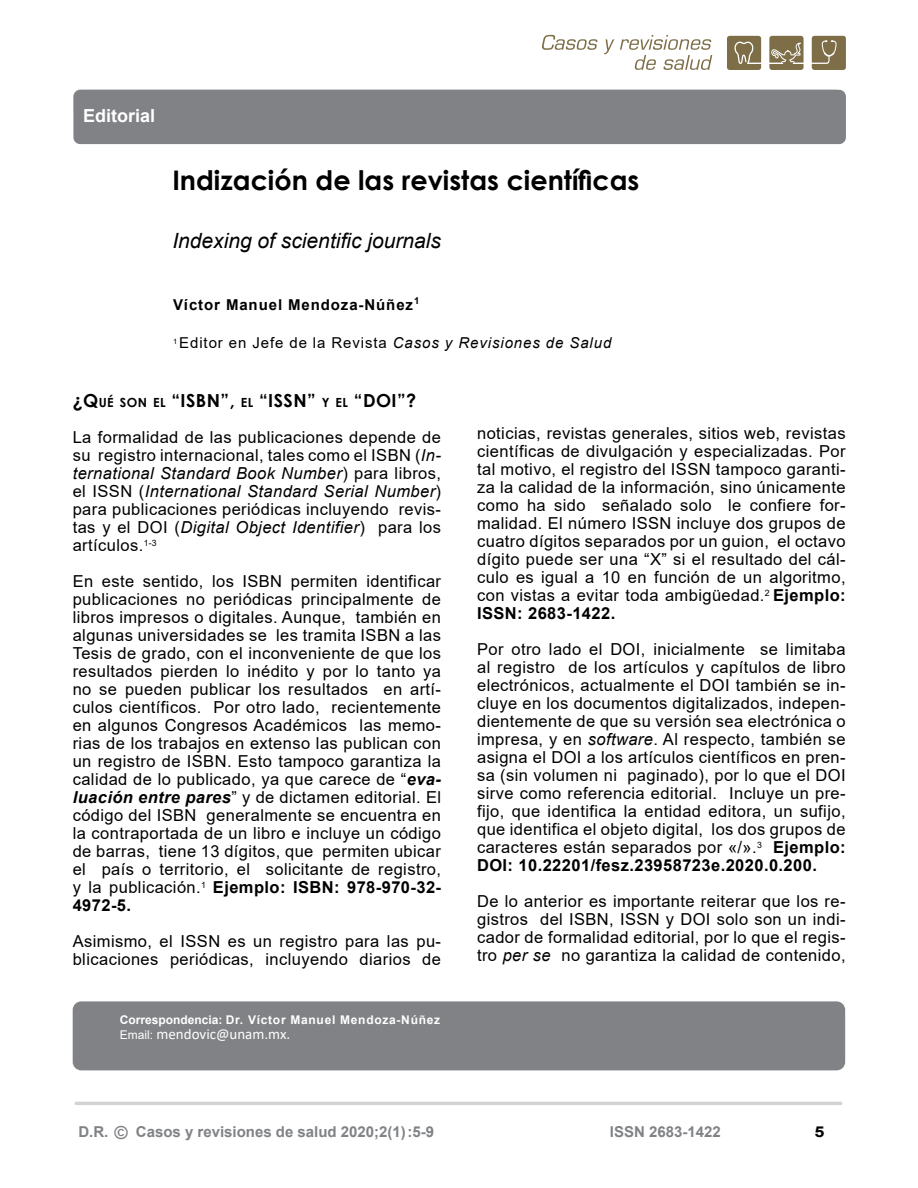
<style>
.page{position:relative;width:918px;height:1188px;background:#fff}
.page>*{position:absolute;margin:0;border:0;box-sizing:border-box;transform-origin:0 0}
.t1{font:700 27px "Century Gothic";color:#000}
.t2{font:italic 21px "Arial";color:#000}
.t3{font:700 18px "Century Gothic";letter-spacing:.025em;color:#000}
.t4{font:700 18px "Arial";color:#fff}
.t5{font:700 18px "Arial";color:#808285}
.t6{font:16.5px/18px "Arial";letter-spacing:.025em;color:#000;text-align:justify}
.t7{font:700 15px "Arial";color:#808285}
.t8{font:15px "Arial";letter-spacing:.06em;color:#000}
.t9{font:700 15px "Arial";letter-spacing:.06em;color:#000}
.t10{font:15px "Calibri";color:#fff}
.t11{font:700 15px "Arial";letter-spacing:.06em;color:#000;scale:1.2 1}
.t12{font:700 12px "Arial";letter-spacing:.06em;color:#fff}
.s1{font-style:italic}
.s2{font-size:12.6px}
.s3{font-weight:700;font-style:italic}
.s4{font-weight:700}
.s5{font-family:"Arial";font-size:12px}
</style>
<div class="page">
<div style="left:73px;top:89px;width:769px;height:30px;background:#cccdcf;border-radius:9px"></div>
<div style="left:73px;top:90px;width:773px;height:54px;background:#808285;border-radius:7px"></div>
<svg style="left:542px;top:35px;width:56px;height:15px"></svg>
<svg style="left:604px;top:39px;width:10px;height:15px"></svg>
<svg style="left:620px;top:35px;width:92px;height:35px"></svg>
<svg style="left:812px;top:36px;width:34px;height:34px"></svg>
<svg style="left:769px;top:36px;width:35px;height:34px"></svg>
<svg style="left:727px;top:36px;width:34px;height:34px"></svg>
<div style="left:73px;top:1001px;width:772px;height:69px;background:#808285;border-radius:9px"></div>
<hr style="left:74px;top:1102px;width:768px;height:3px;background:#d1d3d4;border-radius:2px">
<p class="t4" style="left:83px;top:103px;width:74px">Editorial</p>
<h1 class="t1" style="left:172px;top:160px;width:469px">Indización de las revistas científicas</h1>
<p class="t2" style="left:172px;top:227px;width:270px">Indexing of scientific journals</p>
<p class="t9" style="left:173px;top:294px;width:248px">Víctor Manuel Mendoza-Núñez<sup>1</sup></p>
<p class="t8" style="left:173px;top:332px;width:440px"><sup>1</sup> Editor en Jefe de la Revista <span class="s1">Casos y Revisiones de Salud</span></p>
<p class="t3" style="left:73px;top:387px;width:213px">¿Q<span class="s2">UÉ SON EL</span> “ISBN”, <span class="s2">EL</span> “ISSN</p>
<p class="t3" style="left:307px;top:387px;width:111px">” <span class="s2">Y EL</span> “DOI”?</p>
<p class="t6" style="left:73px;top:428px;width:370px">La formalidad de las publicaciones depende de su registro internacional, tales como el ISBN (<span class="s1">In&shy;ternational Standard Book Number</span>) para libros, el ISSN (<span class="s1">International Standard Serial Number</span>) para publicaciones periódicas incluyendo revis&shy;tas y el DOI (<span class="s1">Digital Object Identifier</span>) para los artículos.<sup>1-3</sup></p>
<p class="t6" style="left:73px;top:572px;width:370px">En este sentido, los ISBN permiten identificar publicaciones no periódicas principalmente de libros impresos o digitales. Aunque, también en algunas universidades se les tramita ISBN a las Tesis de grado, con el inconveniente de que los resultados pierden lo inédito y por lo tanto ya no se pueden publicar los resultados en artí&shy;culos científicos. Por otro lado, recientemente en algunos Congresos Académicos las memo&shy;rias de los trabajos en extenso las publican con un registro de ISBN. Esto tampoco garantiza la calidad de lo publicado, ya que carece de “<span class="s3">eva&shy;luación entre pares</span>” y de dictamen editorial. El código del ISBN generalmente se encuentra en la contraportada de un libro e incluye un código de barras, tiene 13 dígitos, que permiten ubicar el país o territorio, el solicitante de registro, y la publicación.<sup>1</sup> <span class="s4">Ejemplo: ISBN: 978-970-32- 4972-5.</span></p>
<p class="t6" style="left:73px;top:932px;width:370px">Asimismo, el ISSN es un registro para las pu&shy;blicaciones periódicas, incluyendo diarios de</p>
<p class="t12" style="left:120px;top:1012px;width:322px">Correspondencia: Dr. Víctor Manuel Mendoza-Núñez</p>
<p class="t10" style="left:120px;top:1024px;width:172px"><span class="s5">Email:</span> mendovic@unam.mx.</p>
<p class="t6" style="left:477px;top:424px;width:370px">noticias, revistas generales, sitios web, revistas científicas de divulgación y especializadas. Por tal motivo, el registro del ISSN tampoco garanti&shy;za la calidad de la información, sino únicamente como ha sido señalado solo le confiere for&shy;malidad. El número ISSN incluye dos grupos de cuatro dígitos separados por un guion, el octavo dígito puede ser una “X” si el resultado del cál&shy;culo es igual a 10 en función de un algoritmo, con vistas a evitar toda ambigüedad.<sup>2</sup> <span class="s4">Ejemplo:<br>ISSN: 2683-1422.</span></p>
<p class="t6" style="left:477px;top:640px;width:370px">Por otro lado el DOI, inicialmente se limitaba al registro de los artículos y capítulos de libro electrónicos, actualmente el DOI también se in&shy;cluye en los documentos digitalizados, indepen&shy;dientemente de que su versión sea electrónica o impresa, y en <span class="s1">software</span>. Al respecto, también se asigna el DOI a los artículos científicos en pren&shy;sa (sin volumen ni paginado), por lo que el DOI sirve como referencia editorial. Incluye un pre&shy;fijo, que identifica la entidad editora, un sufijo, que identifica el objeto digital, los dos grupos de caracteres están separados por «/».<sup>3</sup> <span class="s4">Ejemplo:<br>DOI: 10.22201/fesz.23958723e.2020.0.200.</span></p>
<p class="t6" style="left:477px;top:892px;width:370px">De lo anterior es importante reiterar que los re&shy;gistros del ISBN, ISSN y DOI solo son un indi&shy;cador de formalidad editorial, por lo que el regis&shy;tro <span class="s1">per se</span> no garantiza la calidad de contenido,</p>
<p class="t7" style="left:78px;top:1121px;width:31px">D.R.</p>
<p class="t7" style="left:136px;top:1121px;width:300px">Casos y revisiones de salud 2020;2(1):5-9</p>
<p class="t7" style="left:610px;top:1121px;width:112px">ISSN 2683-1422</p>
<p class="t5" style="left:115px;top:1120px;width:15px">©</p>
<p class="t11" style="left:814px;top:1121px;width:10px">5</p>
</div>
